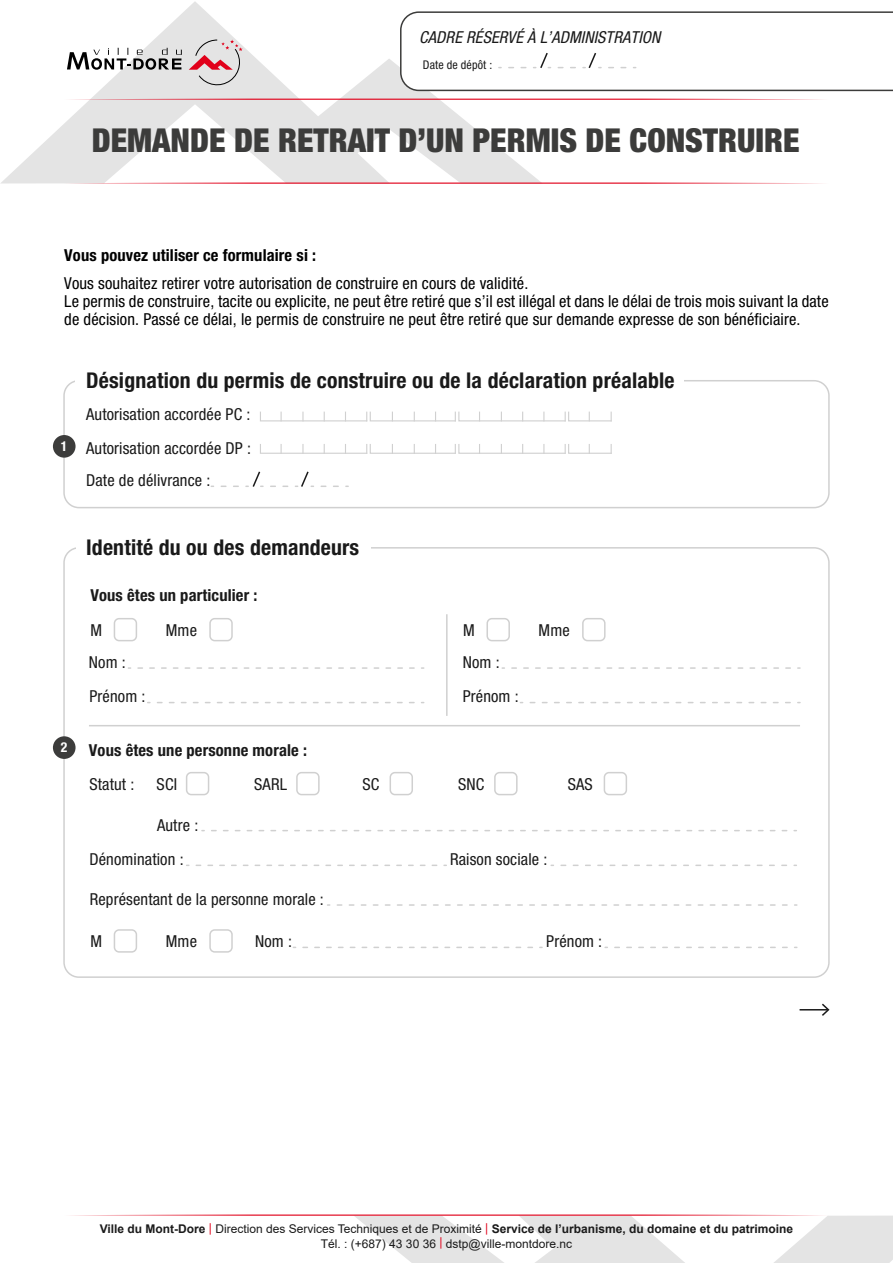
<style>
.page{position:relative;width:893px;height:1263px;background:#fff}
.page>*{position:absolute;margin:0;border:0;box-sizing:border-box;transform-origin:0 0}
.t1{font:900 condensed 33px "Helvetica Neue LT Std";color:#3c3c3b}
.t2{font:700 condensed 21.75px "Helvetica Neue LT Std";letter-spacing:.01em;color:#1a1a1a}
.t3{font:condensed 16.5px/18px "Helvetica Neue LT Std";letter-spacing:.01em;color:#000}
.t4{font:condensed 16.5px/32.4px "Helvetica Neue LT Std";letter-spacing:.01em;color:#1a1a1a}
.t5{font:700 condensed 16.5px "Helvetica Neue LT Std";letter-spacing:.01em;color:#1a1a1a}
.t6{font:700 condensed 16.5px "Helvetica Neue LT Std";letter-spacing:.01em;color:#000}
.t7{font:italic condensed 16.5px "Helvetica Neue LT Std";letter-spacing:.01em;color:#1a1a1a}
.t8{font:700 condensed 13.65px "Helvetica Neue LT Std";color:#fff}
.t9{font:12px/14.4px "Arial";color:#1a1a1a;text-align:center}
.t10{font:condensed 12px "Helvetica Neue LT Std";letter-spacing:.01em;color:#1a1a1a}
.s1{font-weight:700}
.s2{color:#e1001a}
</style>
<div class="page">
<svg style="left:1px;top:2px;width:542px;height:181px"></svg>
<svg style="left:189px;top:39px;width:54px;height:50px;background:#dbc3c6"></svg>
<svg style="left:67px;top:48px;width:115px;height:22px"></svg>
<svg style="left:138px;top:667px;width:286px;height:2px"></svg>
<svg style="left:157px;top:702px;width:267px;height:1px"></svg>
<svg style="left:71px;top:1214px;width:822px;height:49px"></svg>
<svg style="left:512px;top:667px;width:288px;height:2px"></svg>
<svg style="left:212px;top:830px;width:584px;height:1px"></svg>
<svg style="left:196px;top:864px;width:250px;height:2px"></svg>
<svg style="left:561px;top:864px;width:235px;height:2px"></svg>
<svg style="left:337px;top:904px;width:460px;height:2px"></svg>
<svg style="left:303px;top:947px;width:239px;height:1px"></svg>
<svg style="left:615px;top:947px;width:182px;height:1px"></svg>
<svg style="left:530px;top:702px;width:270px;height:1px"></svg>
<div style="left:63px;top:380px;width:767px;height:128px;border:2px solid #d0d0d0;border-radius:15px"></div>
<div style="left:76px;top:364px;width:608px;height:35px;background:#fff"></div>
<div style="left:114px;top:618px;width:23px;height:23px;border:1px solid #d0d0d0;border-radius:5px"></div>
<div style="left:186px;top:772px;width:23px;height:23px;border:1px solid #d0d0d0;border-radius:5px"></div>
<div style="left:296px;top:772px;width:24px;height:23px;border:1px solid #d0d0d0;border-radius:5px"></div>
<div style="left:390px;top:772px;width:23px;height:23px;border:1px solid #d0d0d0;border-radius:5px"></div>
<div style="left:494px;top:772px;width:24px;height:23px;border:1px solid #d0d0d0;border-radius:5px"></div>
<div style="left:604px;top:772px;width:23px;height:23px;border:1px solid #d0d0d0;border-radius:5px"></div>
<div style="left:209px;top:618px;width:24px;height:23px;border:1px solid #d0d0d0;border-radius:5px"></div>
<div style="left:114px;top:929px;width:23px;height:24px;border:1px solid #d0d0d0;border-radius:5px"></div>
<div style="left:209px;top:929px;width:24px;height:24px;border:1px solid #d0d0d0;border-radius:5px"></div>
<div style="left:486px;top:618px;width:24px;height:23px;border:1px solid #d0d0d0;border-radius:5px"></div>
<div style="left:582px;top:618px;width:24px;height:23px;border:1px solid #d0d0d0;border-radius:5px"></div>
<svg style="left:64px;top:98px;width:758px;height:2px;background:#eb8893"></svg>
<div style="left:53px;top:435px;width:23px;height:23px;background:#3c3c3b;border-radius:50%"></div>
<svg style="left:321px;top:485px;width:27px;height:2px"></svg>
<svg style="left:221px;top:471px;width:42px;height:16px"></svg>
<svg style="left:271px;top:471px;width:42px;height:16px"></svg>
<hr style="left:446px;top:614px;width:2px;height:102px;background:#d0d0d0">
<hr style="left:89px;top:725px;width:711px;height:1px;background:#d0d0d0">
<svg style="left:800px;top:1004px;width:29px;height:12px"></svg>
<svg style="left:260px;top:411px;width:352px;height:11px"></svg>
<svg style="left:260px;top:444px;width:352px;height:10px"></svg>
<div style="left:53px;top:736px;width:23px;height:23px;background:#3c3c3b;border-radius:50%"></div>
<svg style="left:64px;top:182px;width:758px;height:2px;background:#ed8b96"></svg>
<svg style="left:400px;top:11px;width:493px;height:80px"></svg>
<p class="t7" style="left:419px;top:28px;width:243px">CADRE RÉSERVÉ À L’ADMINISTRATION</p>
<p class="t10" style="left:423px;top:58px;width:71px">Date de dépôt :</p>
<h1 class="t1" style="left:92px;top:120px;width:709px">DEMANDE DE RETRAIT D’UN PERMIS DE CONSTRUIRE</h1>
<p class="t6" style="left:64px;top:245px;width:253px">Vous pouvez utiliser ce formulaire si :</p>
<p class="t3" style="left:64px;top:274px;width:766px">Vous souhaitez retirer votre autorisation de construire en cours de validité.<br>Le permis de construire, tacite ou explicite, ne peut être retiré que s’il est illégal et dans le délai de trois mois suivant la date de décision. Passé ce délai, le permis de construire ne peut être retiré que sur demande expresse de son bénéficiaire.</p>
<h2 class="t2" style="left:86px;top:367px;width:590px">Désignation du permis de construire ou de la déclaration préalable</h2>
<p class="t8" style="left:61px;top:438px;width:8px">1</p>
<p class="t4" style="left:86px;top:398px;width:166px">Autorisation accordée PC :</p>
<p class="t4" style="left:86px;top:431px;width:166px">Autorisation accordée DP :<br>Date de délivrance :</p>
<p class="t8" style="left:61px;top:739px;width:8px">2</p>
<h2 class="t2" style="left:86px;top:534px;width:275px">Identité du ou des demandeurs</h2>
<p class="t5" style="left:90px;top:585px;width:169px">Vous êtes un particulier :</p>
<p class="t4" style="left:90px;top:614px;width:13px">M</p>
<p class="t4" style="left:166px;top:614px;width:33px">Mme</p>
<p class="t4" style="left:463px;top:614px;width:13px">M</p>
<p class="t4" style="left:539px;top:614px;width:33px">Mme</p>
<p class="t4" style="left:89px;top:646px;width:38px">Nom :</p>
<p class="t4" style="left:463px;top:646px;width:38px">Nom :</p>
<p class="t4" style="left:89px;top:680px;width:57px">Prénom :</p>
<p class="t4" style="left:463px;top:680px;width:57px">Prénom :</p>
<p class="t5" style="left:89px;top:741px;width:220px">Vous êtes une personne morale :</p>
<p class="t4" style="left:89px;top:768px;width:46px">Statut :</p>
<p class="t4" style="left:157px;top:768px;width:22px">SCI</p>
<p class="t4" style="left:254px;top:768px;width:34px">SARL</p>
<p class="t4" style="left:363px;top:768px;width:18px">SC</p>
<p class="t4" style="left:458px;top:768px;width:28px">SNC</p>
<p class="t4" style="left:568px;top:768px;width:27px">SAS</p>
<p class="t4" style="left:157px;top:808px;width:43px">Autre :</p>
<p class="t4" style="left:89px;top:843px;width:96px">Dénomination :</p>
<p class="t4" style="left:450px;top:843px;width:99px">Raison sociale :</p>
<p class="t4" style="left:90px;top:883px;width:236px">Représentant de la personne morale :</p>
<p class="t4" style="left:90px;top:925px;width:13px">M</p>
<p class="t4" style="left:166px;top:925px;width:33px">Mme</p>
<p class="t4" style="left:255px;top:925px;width:38px">Nom :</p>
<p class="t4" style="left:546px;top:925px;width:57px">Prénom :</p>
<p class="t9" style="left:100px;top:1221px;width:695px"><span class="s1">Ville du Mont-Dore</span> <span class="s2">|</span> Direction des Services Techniques et de Proximité <span class="s2">|</span> <span class="s1">Service de l’urbanisme, du domaine et du patrimoine<br></span>Tél. : (+687) 43 30 36 <span class="s2">|</span> dstp@ville-montdore.nc</p>
</div>
